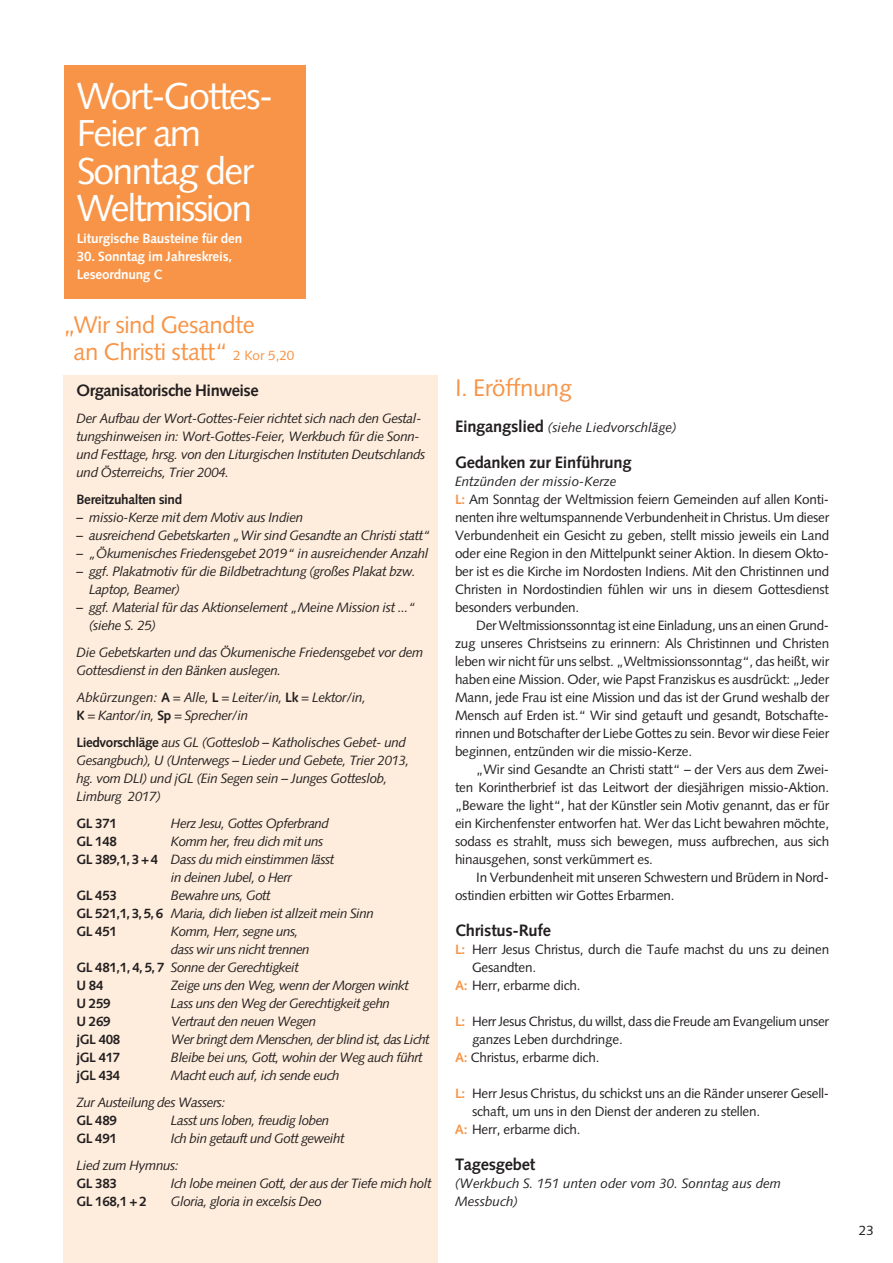
<style>
.page{position:relative;width:893px;height:1263px;background:#fff}
.page>*{position:absolute;margin:0;border:0;box-sizing:border-box;transform-origin:0 0}
.t1{font:37.5px/37.5px "Syntax";letter-spacing:-.05em;color:#fff}
.Headline_2010{font:24px "Syntax";letter-spacing:-.02em;color:#f79447}
.subhead_2010{font:700 16.5px "Syntax";letter-spacing:-.015em;color:#231f20}
.Copytext_italic{font:italic 13.5px/18px "Syntax";letter-spacing:-.03em;color:#231f20}
.Copytext{font:13.5px/18px "Syntax";letter-spacing:-.015em;color:#231f20;text-align:justify}
.Copytext_ohne_Einzug{font:13.5px/18px "Syntax";letter-spacing:-.015em;color:#231f20}
.Copytext_italic-2{font:italic 13.5px "Syntax";color:#231f20}
.Copytext_italic-3{font:700 13.5px "Syntax";letter-spacing:-.03em;color:#231f20}
.Copytext_Bold{font:italic 13.5px "Syntax";letter-spacing:-.03em;color:#231f20}
.Copytext_Bold-2{font:700 13.5px "Syntax";letter-spacing:-.015em;color:#fff}
.Copytext_italic-4{font:italic 13.5px "Syntax";letter-spacing:-.05em;color:#231f20}
.subhead_2010-2{font:italic 13.5px "Syntax";color:#231f20}
.Copytext_Bold-3{font:700 13.5px "Syntax";letter-spacing:-.03em;color:#231f20}
.s1{font-size:13.5px}
.s2{font-weight:700;font-style:normal}
.s3{font-weight:700;font-style:normal;font-size:16.5px}
.s4{font-weight:700;color:#f79447}
</style>
<div class="page">
<div style="left:64px;top:66px;width:242px;height:233px;background:#f79447"></div>
<div style="left:64px;top:375px;width:374px;height:888px;background:#feeddc"></div>
<p class="t1" style="left:77px;top:77px;width:198px">Wort-Gottes-<br>Feier am</p>
<p class="t1" style="left:77px;top:152px;width:179px">Sonntag der<br>Weltmission</p>
<p class="Copytext_Bold-2" style="left:77px;top:231px;width:167px">Liturgische Bausteine für den</p>
<p class="Copytext_Bold-2" style="left:77px;top:249px;width:157px">30. Sonntag im Jahreskreis,</p>
<p class="Copytext_Bold-2" style="left:77px;top:267px;width:87px">Leseordnung C</p>
<p class="Headline_2010" style="left:63px;top:311px;width:193px">„Wir sind Gesandte</p>
<p class="Headline_2010" style="left:74px;top:338px;width:222px">an Christi statt“ <span class="s1">2 Kor 5,20</span></p>
<p class="subhead_2010" style="left:76px;top:381px;width:184px">Organisatorische Hinweise</p>
<p class="Copytext_italic" style="left:76px;top:409px;width:351px">Der Aufbau der Wort-Gottes-Feier richtet sich nach den Gestal&shy;tungshinweisen in: Wort-Gottes-Feier, Werkbuch für die Sonn&shy;und Festtage, hrsg. von den Liturgischen Instituten Deutschlands und Österreichs, Trier 2004.</p>
<p class="Copytext_Bold-3" style="left:76px;top:492px;width:107px">Bereitzuhalten sind</p>
<p class="Copytext_italic" style="left:76px;top:508px;width:228px">– missio-Kerze mit dem Motiv aus Indien</p>
<p class="Copytext_italic" style="left:76px;top:526px;width:355px">– ausreichend Gebetskarten „Wir sind Gesandte an Christi statt“</p>
<p class="Copytext_italic" style="left:76px;top:544px;width:354px">– „Ökumenisches Friedensgebet 2019“ in ausreichender Anzahl</p>
<p class="Copytext_italic" style="left:89px;top:562px;width:328px;text-indent:-13px">– ggf. Plakatmotiv für die Bildbetrachtung (großes Plakat bzw.<br>Laptop, Beamer)</p>
<p class="Copytext_italic" style="left:76px;top:598px;width:341px">– ggf. Material für das Aktionselement „Meine Mission ist ...“</p>
<p class="Copytext_italic" style="left:89px;top:616px;width:68px">(siehe S. 25)</p>
<p class="Copytext_italic" style="left:76px;top:643px;width:348px">Die Gebetskarten und das Ökumenische Friedensgebet vor dem<br>Gottesdienst in den Bänken auslegen.</p>
<p class="Copytext_Bold" style="left:76px;top:689px;width:291px">Abkürzungen: <span class="s2">A</span> = Alle, <span class="s2">L</span> = Leiter/in, <span class="s2">Lk</span> = Lektor/in,</p>
<p class="Copytext_Bold" style="left:76px;top:707px;width:173px"><span class="s2">K</span> = Kantor/in, <span class="s2">Sp</span> = Sprecher/in</p>
<p class="Copytext_italic" style="left:76px;top:733px;width:335px"><span class="s2">Liedvorschläge</span> aus GL (Gotteslob – Katholisches Gebet- und<br>Gesangbuch), U (Unterwegs – Lieder und Gebete, Trier 2013,</p>
<p class="Copytext_italic" style="left:76px;top:769px;width:313px">hg. vom DLI) und jGL (Ein Segen sein – Junges Gotteslob,</p>
<p class="Copytext_italic" style="left:76px;top:787px;width:86px">Limburg 2017)</p>
<p class="Copytext_italic-3" style="left:76px;top:816px;width:42px">GL 371</p>
<p class="Copytext_italic" style="left:171px;top:814px;width:160px">Herz Jesu, Gottes Opferbrand</p>
<p class="Copytext_italic-3" style="left:76px;top:834px;width:42px">GL 148</p>
<p class="Copytext_italic" style="left:171px;top:832px;width:154px">Komm her, freu dich mit uns</p>
<p class="Copytext_italic" style="left:171px;top:850px;width:165px;text-indent:-94px"><span class="s2">GL 389,1, 3 + 4</span> Dass du mich einstimmen lässt in deinen Jubel, o Herr</p>
<p class="Copytext_italic-3" style="left:76px;top:888px;width:42px">GL 453</p>
<p class="Copytext_italic" style="left:171px;top:886px;width:101px">Bewahre uns, Gott</p>
<p class="Copytext_italic" style="left:76px;top:904px;width:299px"><span class="s2">GL 521,1, 3, 5, 6</span> Maria, dich lieben ist allzeit mein Sinn</p>
<p class="Copytext_italic-3" style="left:76px;top:924px;width:42px">GL 451</p>
<p class="Copytext_italic" style="left:171px;top:922px;width:129px">Komm, Herr, segne uns,</p>
<p class="Copytext_italic" style="left:171px;top:940px;width:140px">dass wir uns nicht trennen</p>
<p class="Copytext_italic" style="left:76px;top:958px;width:224px"><span class="s2">GL 481,1, 4, 5, 7</span> Sonne der Gerechtigkeit</p>
<p class="Copytext_italic-3" style="left:76px;top:978px;width:29px">U 84</p>
<p class="Copytext_italic" style="left:171px;top:976px;width:239px">Zeige uns den Weg, wenn der Morgen winkt</p>
<p class="Copytext_italic-3" style="left:76px;top:996px;width:36px">U 259</p>
<p class="Copytext_italic" style="left:171px;top:994px;width:221px">Lass uns den Weg der Gerechtigkeit gehn</p>
<p class="Copytext_italic-3" style="left:76px;top:1014px;width:36px">U 269</p>
<p class="Copytext_italic" style="left:171px;top:1012px;width:147px">Vertraut den neuen Wegen</p>
<p class="Copytext_italic-3" style="left:76px;top:1032px;width:45px">jGL 408</p>
<p class="Copytext_italic-4" style="left:171px;top:1031px;width:260px">Wer bringt dem Menschen, der blind ist, das Licht</p>
<p class="Copytext_italic-3" style="left:76px;top:1050px;width:45px">jGL 417</p>
<p class="Copytext_italic" style="left:171px;top:1048px;width:253px">Bleibe bei uns, Gott, wohin der Weg auch führt</p>
<p class="Copytext_italic-3" style="left:76px;top:1068px;width:45px">jGL 434</p>
<p class="Copytext_italic" style="left:171px;top:1066px;width:170px">Macht euch auf, ich sende euch</p>
<p class="Copytext_italic" style="left:76px;top:1093px;width:150px">Zur Austeilung des Wassers:</p>
<p class="Copytext_italic-3" style="left:76px;top:1113px;width:42px">GL 489</p>
<p class="Copytext_italic" style="left:171px;top:1111px;width:160px">Lasst uns loben, freudig loben</p>
<p class="Copytext_italic-3" style="left:76px;top:1131px;width:42px">GL 491</p>
<p class="Copytext_italic" style="left:171px;top:1129px;width:175px">Ich bin getauft und Gott geweiht</p>
<p class="Copytext_italic" style="left:76px;top:1156px;width:104px">Lied zum Hymnus:</p>
<p class="Copytext_italic-3" style="left:76px;top:1176px;width:42px">GL 383</p>
<p class="Copytext_italic" style="left:171px;top:1174px;width:262px">Ich lobe meinen Gott, der aus der Tiefe mich holt</p>
<p class="Copytext_italic-3" style="left:76px;top:1194px;width:72px">GL 168,1 + 2</p>
<p class="Copytext_italic" style="left:171px;top:1192px;width:152px">Gloria, gloria in excelsis Deo</p>
<p class="Headline_2010" style="left:455px;top:374px;width:119px">I. Eröffnung</p>
<p class="subhead_2010-2" style="left:455px;top:419px;width:223px"><span class="s3">Eingangslied</span> (siehe Liedvorschläge)</p>
<p class="subhead_2010" style="left:455px;top:453px;width:178px">Gedanken zur Einführung</p>
<p class="Copytext_italic-2" style="left:455px;top:473px;width:163px">Entzünden der missio-Kerze</p>
<p class="Copytext_ohne_Einzug" style="left:455px;top:490px;width:376px;text-align:justify"><span class="s4">L:</span> Am Sonntag der Weltmission feiern Gemeinden auf allen Konti&shy;nenten ihre weltumspannende Verbundenheit in Christus. Um dieser Verbundenheit ein Gesicht zu geben, stellt missio jeweils ein Land oder eine Region in den Mittelpunkt seiner Aktion. In diesem Okto&shy;ber ist es die Kirche im Nordosten Indiens. Mit den Christinnen und Christen in Nordostindien fühlen wir uns in diesem Gottesdienst besonders verbunden.</p>
<p class="Copytext" style="left:455px;top:616px;width:376px;text-indent:21px">Der Weltmissionssonntag ist eine Einladung, uns an einen Grund&shy;zug unseres Christseins zu erinnern: Als Christinnen und Christen leben wir nicht für uns selbst. „Weltmissionssonntag“, das heißt, wir haben eine Mission. Oder, wie Papst Franziskus es ausdrückt: „Jeder Mann, jede Frau ist eine Mission und das ist der Grund weshalb der Mensch auf Erden ist.“ Wir sind getauft und gesandt, Botschafte&shy;rinnen und Botschafter der Liebe Gottes zu sein. Bevor wir diese Feier beginnen, entzünden wir die missio-Kerze.</p>
<p class="Copytext" style="left:455px;top:760px;width:376px;text-indent:21px">„Wir sind Gesandte an Christi statt“ – der Vers aus dem Zwei&shy;ten Korintherbrief ist das Leitwort der diesjährigen missio-Aktion. „Beware the light“, hat der Künstler sein Motiv genannt, das er für ein Kirchenfenster entworfen hat. Wer das Licht bewahren möchte, sodass es strahlt, muss sich bewegen, muss aufbrechen, aus sich hinausgehen, sonst verkümmert es.</p>
<p class="Copytext" style="left:455px;top:868px;width:376px;text-indent:21px">In Verbundenheit mit unseren Schwestern und Brüdern in Nord&shy;ostindien erbitten wir Gottes Erbarmen.</p>
<p class="subhead_2010" style="left:455px;top:921px;width:97px">Christus-Rufe</p>
<p class="Copytext_ohne_Einzug" style="left:472px;top:940px;width:359px;text-indent:-17px"><span class="s4">L:</span> Herr Jesus Christus, durch die Taufe machst du uns zu deinen<br>Gesandten.</p>
<p class="Copytext_ohne_Einzug" style="left:455px;top:976px;width:127px"><span class="s4">A:</span> Herr, erbarme dich.</p>
<p class="Copytext_ohne_Einzug" style="left:472px;top:1012px;width:358px;text-indent:-17px"><span class="s4">L:</span> Herr Jesus Christus, du willst, dass die Freude am Evangelium unser ganzes Leben durchdringe.</p>
<p class="Copytext_ohne_Einzug" style="left:455px;top:1048px;width:146px"><span class="s4">A:</span> Christus, erbarme dich.</p>
<p class="Copytext_ohne_Einzug" style="left:472px;top:1084px;width:359px;text-indent:-17px"><span class="s4">L:</span> Herr Jesus Christus, du schickst uns an die Ränder unserer Gesell&shy;schaft, um uns in den Dienst der anderen zu stellen.</p>
<p class="Copytext_ohne_Einzug" style="left:455px;top:1120px;width:127px"><span class="s4">A:</span> Herr, erbarme dich.</p>
<p class="subhead_2010" style="left:455px;top:1155px;width:82px">Tagesgebet</p>
<p class="Copytext_italic-2" style="left:455px;top:1175px;width:328px">(Werkbuch S. 151 unten oder vom 30. Sonntag aus dem</p>
<p class="Copytext_italic-2" style="left:455px;top:1193px;width:65px">Messbuch)</p>
<p class="Copytext" style="left:859px;top:1221px;width:17px">23</p>
</div>
